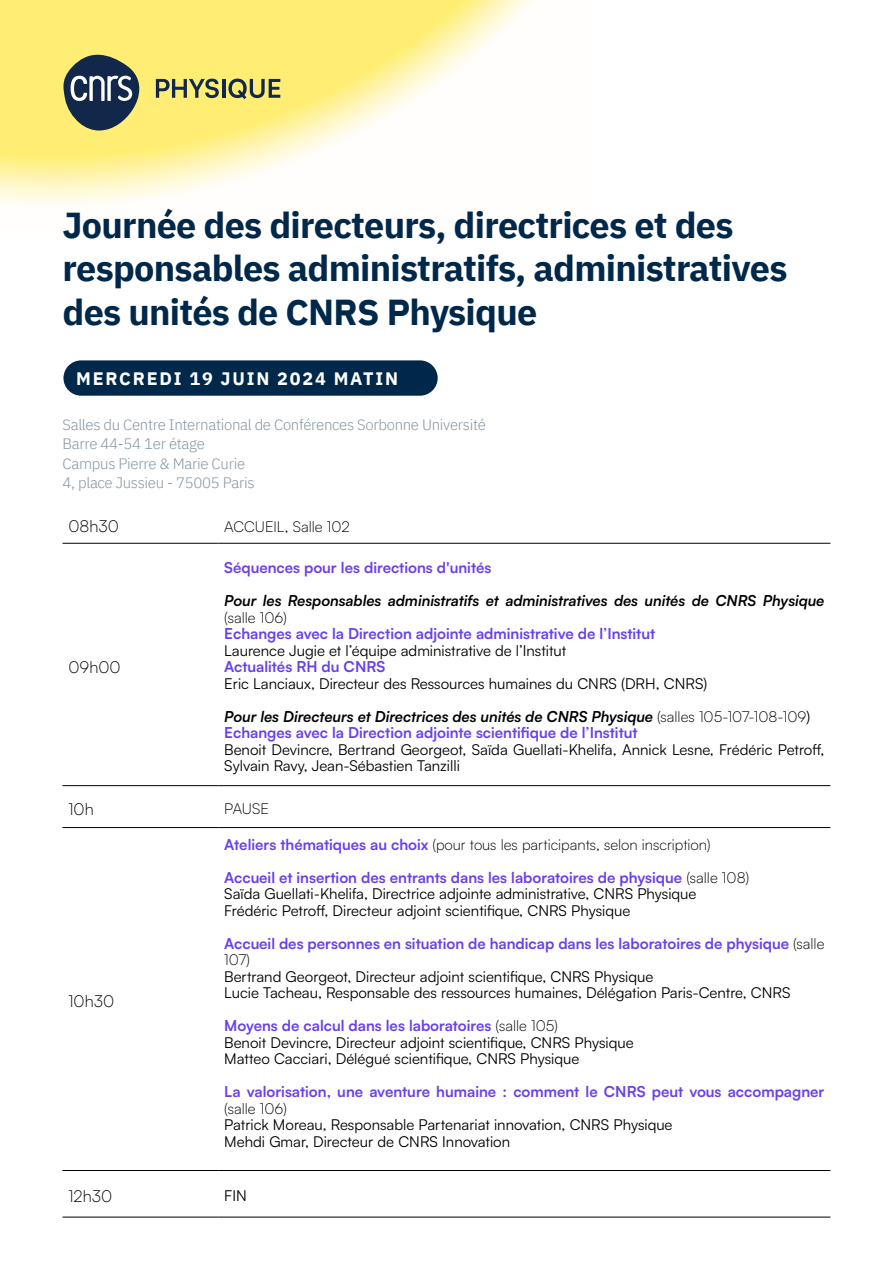
<style>
.page{position:relative;width:893px;height:1263px;background:#fff}
.page>*{position:absolute;margin:0;border:0;box-sizing:border-box;transform-origin:0 0}
.t1{font:700 36px/43.5px "IBM Plex Sans";letter-spacing:-.02em;color:#00284b}
.t2{font:700 18px "IBM Plex Sans";letter-spacing:.1em;color:#fff}
.t3{font:300 16.5px "Satoshi";color:#000}
.t4{font:15px/16.5px "Satoshi";color:#000}
.t5{font:700 15px/16.5px "Satoshi";color:#6941eb}
.t6{font:300 15px/19.5px "IBM Plex Sans";letter-spacing:-.02em;color:#8394a0}
.t7{font:300 15px "Satoshi";color:#000}
.t8{font:italic 700 15px "Satoshi";color:#000}
.s1{font-style:italic;color:#000}
.s2{font-weight:300;color:#000}
.s3{font-weight:400;color:#000}
.s4{font-weight:700;color:#6941eb}
.s5{font-weight:300}
</style>
<div class="page">
<svg style="left:0;top:0;width:533px;height:205px"></svg>
<div style="left:63px;top:360px;width:375px;height:36px;background:#00284b;border-radius:18px"></div>
<hr style="left:63px;top:543px;width:155px;height:1px;background:#000">
<hr style="left:63px;top:785px;width:155px;height:1px;background:#000">
<hr style="left:63px;top:827px;width:155px;height:1px;background:#000">
<hr style="left:63px;top:1170px;width:155px;height:1px;background:#000">
<hr style="left:63px;top:1217px;width:155px;height:1px;background:#000">
<hr style="left:218px;top:543px;width:612px;height:1px;background:#000">
<hr style="left:218px;top:785px;width:612px;height:1px;background:#000">
<hr style="left:218px;top:827px;width:612px;height:1px;background:#000">
<hr style="left:218px;top:1170px;width:612px;height:1px;background:#000">
<hr style="left:218px;top:1217px;width:612px;height:1px;background:#000">
<svg style="left:63px;top:55px;width:76px;height:76px;background:#626e67"></svg>
<svg style="left:156px;top:79px;width:63px;height:19px"></svg>
<hr style="left:222px;top:79px;width:3px;height:19px;background:#11284b">
<svg style="left:228px;top:79px;width:52px;height:20px"></svg>
<h1 class="t1" style="left:63px;top:200px;width:726px">Journée des directeurs, directrices et des responsables administratifs, administratives des unités de CNRS Physique</h1>
<p class="t2" style="left:76px;top:364px;width:323px">MERCREDI 19 JUIN 2024 MATIN</p>
<p class="t6" style="left:63px;top:413px;width:425px">Salles du Centre International de Conférences Sorbonne Université Barre 44-54 1er étage<br>Campus Pierre &amp; Marie Curie<br>4, place Jussieu - 75005 Paris</p>
<p class="t3" style="left:69px;top:516px;width:52px">08h30</p>
<p class="t7" style="left:224px;top:517px;width:127px">ACCUEIL, Salle 102</p>
<p class="t3" style="left:69px;top:656px;width:54px">09h00</p>
<p class="t5" style="left:224px;top:558px;width:269px">Séquences pour les directions d'unités</p>
<p class="t8" style="left:224px;top:590px;width:602px">Pour les Responsables administratifs et administratives des unités de CNRS Physique</p>
<p class="t7" style="left:224px;top:607px;width:64px">(salle 106)</p>
<p class="t5" style="left:224px;top:624px;width:432px">Echanges avec la Direction adjointe administrative de l’Institut</p>
<p class="t4" style="left:224px;top:641px;width:344px">Laurence Jugie et l’équipe administrative de l’Institut</p>
<p class="t5" style="left:224px;top:657px;width:163px">Actualités RH du CNRS</p>
<p class="t4" style="left:224px;top:674px;width:485px">Eric Lanciaux, Directeur des Ressources humaines du CNRS (DRH, CNRS)</p>
<p class="t5" style="left:224px;top:707px;width:588px"><span class="s1">Pour les Directeurs et Directrices des unités de CNRS Physique</span> <span class="s2">(salles 105-107-108-109</span><span class="s3">)<br></span>Echanges avec la Direction adjointe scientifique de l’Institut</p>
<p class="t4" style="left:224px;top:740px;width:602px">Benoit Devincre, Bertrand Georgeot, Saïda Guellati-Khelifa, Annick Lesne, Frédéric Petroff,<br>Sylvain Ravy, Jean-Sébastien Tanzilli</p>
<p class="t3" style="left:69px;top:798px;width:27px">10h</p>
<p class="t7" style="left:224px;top:799px;width:46px">PAUSE</p>
<p class="t3" style="left:69px;top:991px;width:47px">10h30</p>
<p class="t7" style="left:224px;top:835px;width:488px"><span class="s4">Ateliers thématiques au choix</span> (pour tous les participants, selon inscription)</p>
<p class="t4" style="left:224px;top:868px;width:526px"><span class="s4">Accueil et insertion des entrants dans les laboratoires de physique</span> <span class="s5">(salle 108)<br></span>Saïda Guellati-Khelifa, Directrice adjointe administrative, CNRS Physique<br>Frédéric Petroff, Directeur adjoint scientifique, CNRS Physique</p>
<p class="t5" style="left:224px;top:934px;width:602px">Accueil des personnes en situation de handicap dans les laboratoires de physique <span class="s2">(salle<br>107)</span></p>
<p class="t4" style="left:224px;top:967px;width:568px">Bertrand Georgeot, Directeur adjoint scientifique, CNRS Physique<br>Lucie Tacheau, Responsable des ressources humaines, Délégation Paris-Centre, CNRS</p>
<p class="t4" style="left:224px;top:1017px;width:411px"><span class="s4">Moyens de calcul dans les laboratoires</span> <span class="s5">(salle 105)<br></span>Benoit Devincre, Directeur adjoint scientifique, CNRS Physique<br>Matteo Cacciari, Délégué scientifique, CNRS Physique</p>
<p class="t5" style="left:224px;top:1083px;width:602px">La valorisation, une aventure humaine : comment le CNRS peut vous accompagner</p>
<p class="t7" style="left:224px;top:1099px;width:64px">(salle 106)</p>
<p class="t4" style="left:224px;top:1116px;width:450px">Patrick Moreau, Responsable Partenariat innovation, CNRS Physique<br>Mehdi Gmar, Directeur de CNRS Innovation</p>
<p class="t3" style="left:69px;top:1186px;width:45px">12h30</p>
<p class="t4" style="left:224px;top:1187px;width:24px">FIN</p>
</div>
